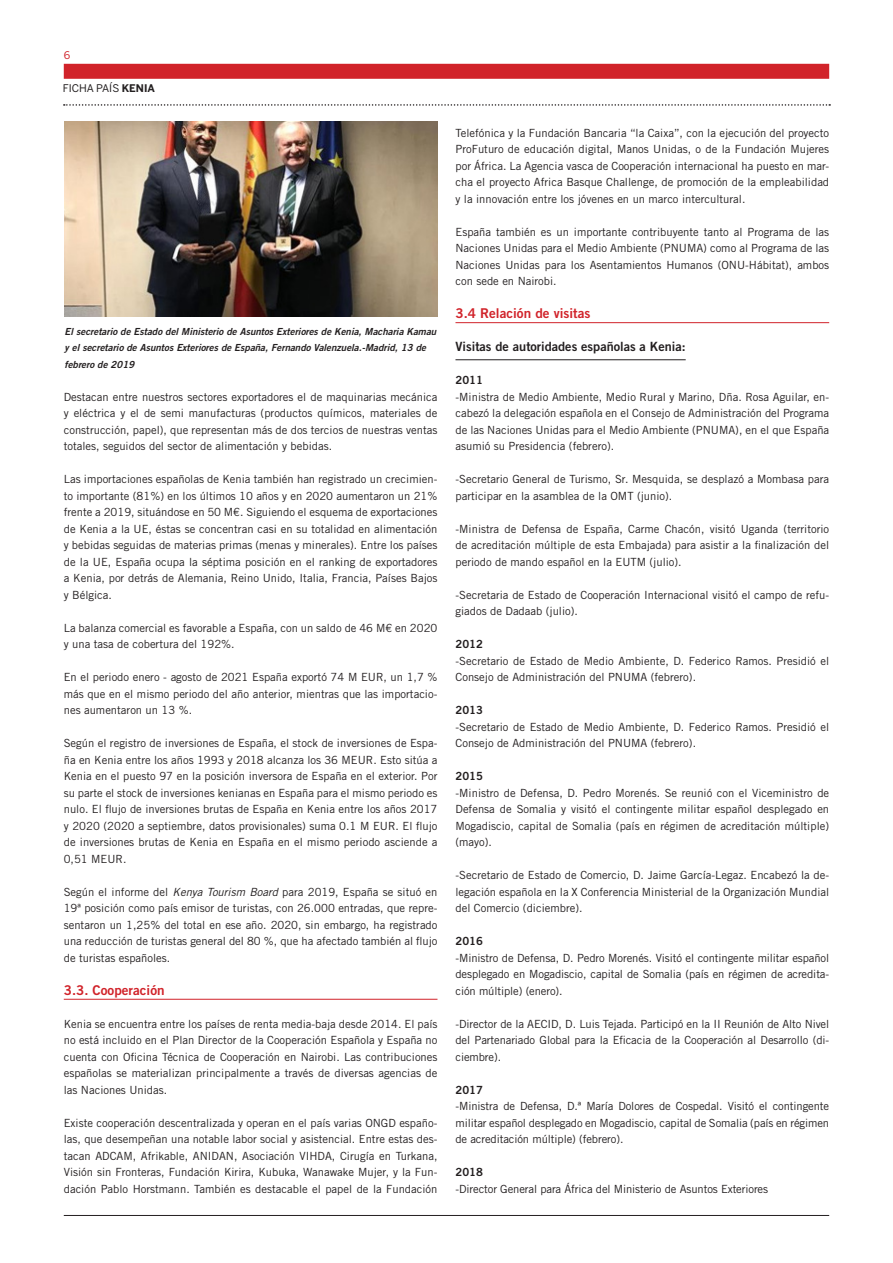
<style>
.page{position:relative;width:893px;height:1263px;background:#fff}
.page>*{position:absolute;margin:0;border:0;box-sizing:border-box;transform-origin:0 0}
.TITULO_2º_NIVEL{font:13.5px "Trade Gothic LT Std Bd 2";color:#d1232a}
.TITULO_3º_NIVEL{font:12.75px "Trade Gothic LT Std Bd 2";color:#231f20}
.TEXTO_NORMAL{font:11.25px/16.5px "Trade Gothic LT Std";color:#231f20;text-align:justify}
.TEXTO_NORMAL-2{font:11.25px "Trade Gothic LT Std Bd 2";color:#231f20}
.t1{font:10.5px "Benton Sans";color:#231f20}
.t2{font:10.5px "Benton Sans";color:#d1232a}
.TEXTO_PIE_DE_FOTO{font:9.75px/16.5px "Trade Gothic LT Std Bd 2 Obl";color:#231f20}
.s1{font-family:"Benton Sans Bold SC"}
.s2{font-style:italic}
</style>
<div class="page">
<div style="left:64px;top:64px;width:765px;height:15px;background:#d1232a"></div>
<hr style="left:64px;top:1215px;width:765px;height:1px;background:#231f20">
<svg style="left:64px;top:104px;width:766px;height:2px"></svg>
<hr style="left:64px;top:999px;width:373px;height:1px;background:#d1232a">
<hr style="left:455px;top:322px;width:374px;height:1px;background:#d1232a">
<hr style="left:455px;top:359px;width:231px;height:1px;background:#231f20">
<img style="left:64px;top:121px;width:373px;height:195px">
<p class="t2" style="left:64px;top:49px;width:8px">6</p>
<p class="t1" style="left:63px;top:82px;width:94px">FICHA PAÍS <span class="s1">KENIA</span></p>
<p class="TEXTO_PIE_DE_FOTO" style="left:65px;top:323px;width:373px">El secretario de Estado del Ministerio de Asuntos Exteriores de Kenia, Macharia Kamau y el secretario de Asuntos Exteriores de España, Fernando Valenzuela.-Madrid, 13 de febrero de 2019</p>
<p class="TEXTO_NORMAL" style="left:64px;top:388px;width:375px">Destacan entre nuestros sectores exportadores el de maquinarias mecánica y eléctrica y el de semi manufacturas (productos químicos, materiales de construcción, papel), que representan más de dos tercios de nuestras ventas totales, seguidos del sector de alimentación y bebidas.</p>
<p class="TEXTO_NORMAL" style="left:64px;top:471px;width:375px">Las importaciones españolas de Kenia también han registrado un crecimien&shy;to importante (81%) en los últimos 10 años y en 2020 aumentaron un 21% frente a 2019, situándose en 50 M€. Siguiendo el esquema de exportaciones de Kenia a la UE, éstas se concentran casi en su totalidad en alimentación y bebidas seguidas de materias primas (menas y minerales). Entre los países de la UE, España ocupa la séptima posición en el ranking de exportadores a Kenia, por detrás de Alemania, Reino Unido, Italia, Francia, Países Bajos y Bélgica.</p>
<p class="TEXTO_NORMAL" style="left:64px;top:619px;width:375px">La balanza comercial es favorable a España, con un saldo de 46 M€ en 2020 y una tasa de cobertura del 192%.</p>
<p class="TEXTO_NORMAL" style="left:64px;top:669px;width:375px">En el periodo enero - agosto de 2021 España exportó 74 M EUR, un 1,7 % más que en el mismo periodo del año anterior, mientras que las importacio&shy;nes aumentaron un 13 %.</p>
<p class="TEXTO_NORMAL" style="left:64px;top:735px;width:375px">Según el registro de inversiones de España, el stock de inversiones de Espa&shy;ña en Kenia entre los años 1993 y 2018 alcanza los 36 MEUR. Esto sitúa a Kenia en el puesto 97 en la posición inversora de España en el exterior. Por su parte el stock de inversiones kenianas en España para el mismo periodo es nulo. El flujo de inversiones brutas de España en Kenia entre los años 2017 y 2020 (2020 a septiembre, datos provisionales) suma 0.1 M EUR. El flujo de inversiones brutas de Kenia en España en el mismo periodo asciende a 0,51 MEUR.</p>
<p class="TEXTO_NORMAL" style="left:64px;top:883px;width:375px">Según el informe del <span class="s2">Kenya Tourism Board</span> para 2019, España se situó en 19ª posición como país emisor de turistas, con 26.000 entradas, que repre&shy;sentaron un 1,25% del total en ese año. 2020, sin embargo, ha registrado una reducción de turistas general del 80 %, que ha afectado también al flujo de turistas españoles.</p>
<p class="TITULO_2º_NIVEL" style="left:64px;top:981px;width:102px">3.3. Cooperación</p>
<p class="TEXTO_NORMAL" style="left:64px;top:1015px;width:375px">Kenia se encuentra entre los países de renta media-baja desde 2014. El país no está incluido en el Plan Director de la Cooperación Española y España no cuenta con Oficina Técnica de Cooperación en Nairobi. Las contribuciones españolas se materializan principalmente a través de diversas agencias de las Naciones Unidas.</p>
<p class="TEXTO_NORMAL" style="left:64px;top:1114px;width:375px">Existe cooperación descentralizada y operan en el país varias ONGD españo&shy;las, que desempeñan una notable labor social y asistencial. Entre estas des&shy;tacan ADCAM, Afrikable, ANIDAN, Asociación VIHDA, Cirugía en Turkana, Visión sin Fronteras, Fundación Kirira, Kubuka, Wanawake Mujer, y la Fun&shy;dación Pablo Horstmann. También es destacable el papel de la Fundación</p>
<p class="TEXTO_NORMAL" style="left:455px;top:124px;width:375px">Telefónica y la Fundación Bancaria “la Caixa”, con la ejecución del proyecto ProFuturo de educación digital, Manos Unidas, o de la Fundación Mujeres por África. La Agencia vasca de Cooperación internacional ha puesto en mar&shy;cha el proyecto Africa Basque Challenge, de promoción de la empleabilidad y la innovación entre los jóvenes en un marco intercultural.</p>
<p class="TEXTO_NORMAL" style="left:455px;top:223px;width:375px">España también es un importante contribuyente tanto al Programa de las Naciones Unidas para el Medio Ambiente (PNUMA) como al Programa de las Naciones Unidas para los Asentamientos Humanos (ONU-Hábitat), ambos con sede en Nairobi.</p>
<p class="TITULO_2º_NIVEL" style="left:455px;top:305px;width:136px">3.4 Relación de visitas</p>
<p class="TITULO_3º_NIVEL" style="left:455px;top:339px;width:232px">Visitas de autoridades españolas a Kenia:</p>
<p class="TEXTO_NORMAL-2" style="left:455px;top:373px;width:29px">2011</p>
<p class="TEXTO_NORMAL" style="left:455px;top:388px;width:375px">-Ministra de Medio Ambiente, Medio Rural y Marino, Dña. Rosa Aguilar, en&shy;cabezó la delegación española en el Consejo de Administración del Programa de las Naciones Unidas para el Medio Ambiente (PNUMA), en el que España asumió su Presidencia (febrero).</p>
<p class="TEXTO_NORMAL" style="left:455px;top:471px;width:375px">-Secretario General de Turismo, Sr. Mesquida, se desplazó a Mombasa para participar en la asamblea de la OMT (junio).</p>
<p class="TEXTO_NORMAL" style="left:455px;top:520px;width:375px">-Ministra de Defensa de España, Carme Chacón, visitó Uganda (territorio de acreditación múltiple de esta Embajada) para asistir a la finalización del periodo de mando español en la EUTM (julio).</p>
<p class="TEXTO_NORMAL" style="left:455px;top:586px;width:375px">-Secretaria de Estado de Cooperación Internacional visitó el campo de refu&shy;giados de Dadaab (julio).</p>
<p class="TEXTO_NORMAL-2" style="left:455px;top:637px;width:29px">2012</p>
<p class="TEXTO_NORMAL" style="left:455px;top:652px;width:375px">-Secretario de Estado de Medio Ambiente, D. Federico Ramos. Presidió el<br>Consejo de Administración del PNUMA (febrero).</p>
<p class="TEXTO_NORMAL-2" style="left:455px;top:703px;width:29px">2013</p>
<p class="TEXTO_NORMAL" style="left:455px;top:718px;width:375px">-Secretario de Estado de Medio Ambiente, D. Federico Ramos. Presidió el<br>Consejo de Administración del PNUMA (febrero).</p>
<p class="TEXTO_NORMAL-2" style="left:455px;top:769px;width:29px">2015</p>
<p class="TEXTO_NORMAL" style="left:455px;top:784px;width:375px">-Ministro de Defensa, D. Pedro Morenés. Se reunió con el Viceministro de Defensa de Somalia y visitó el contingente militar español desplegado en Mogadiscio, capital de Somalia (país en régimen de acreditación múltiple) (mayo).</p>
<p class="TEXTO_NORMAL" style="left:455px;top:867px;width:375px">-Secretario de Estado de Comercio, D. Jaime García-Legaz. Encabezó la de&shy;legación española en la X Conferencia Ministerial de la Organización Mundial del Comercio (diciembre).</p>
<p class="TEXTO_NORMAL-2" style="left:455px;top:934px;width:29px">2016</p>
<p class="TEXTO_NORMAL" style="left:455px;top:949px;width:375px">-Ministro de Defensa, D. Pedro Morenés. Visitó el contingente militar español desplegado en Mogadiscio, capital de Somalia (país en régimen de acredita&shy;ción múltiple) (enero).</p>
<p class="TEXTO_NORMAL" style="left:455px;top:1015px;width:375px">-Director de la AECID, D. Luis Tejada. Participó en la II Reunión de Alto Nivel del Partenariado Global para la Eficacia de la Cooperación al Desarrollo (di&shy;ciembre).</p>
<p class="TEXTO_NORMAL-2" style="left:455px;top:1083px;width:29px">2017</p>
<p class="TEXTO_NORMAL" style="left:455px;top:1098px;width:375px">-Ministra de Defensa, D.ª María Dolores de Cospedal. Visitó el contingente militar español desplegado en Mogadiscio, capital de Somalia (país en régimen de acreditación múltiple) (febrero).</p>
<p class="TEXTO_NORMAL-2" style="left:455px;top:1165px;width:29px">2018</p>
<p class="TEXTO_NORMAL" style="left:455px;top:1180px;width:314px">-Director General para África del Ministerio de Asuntos Exteriores</p>
</div>
